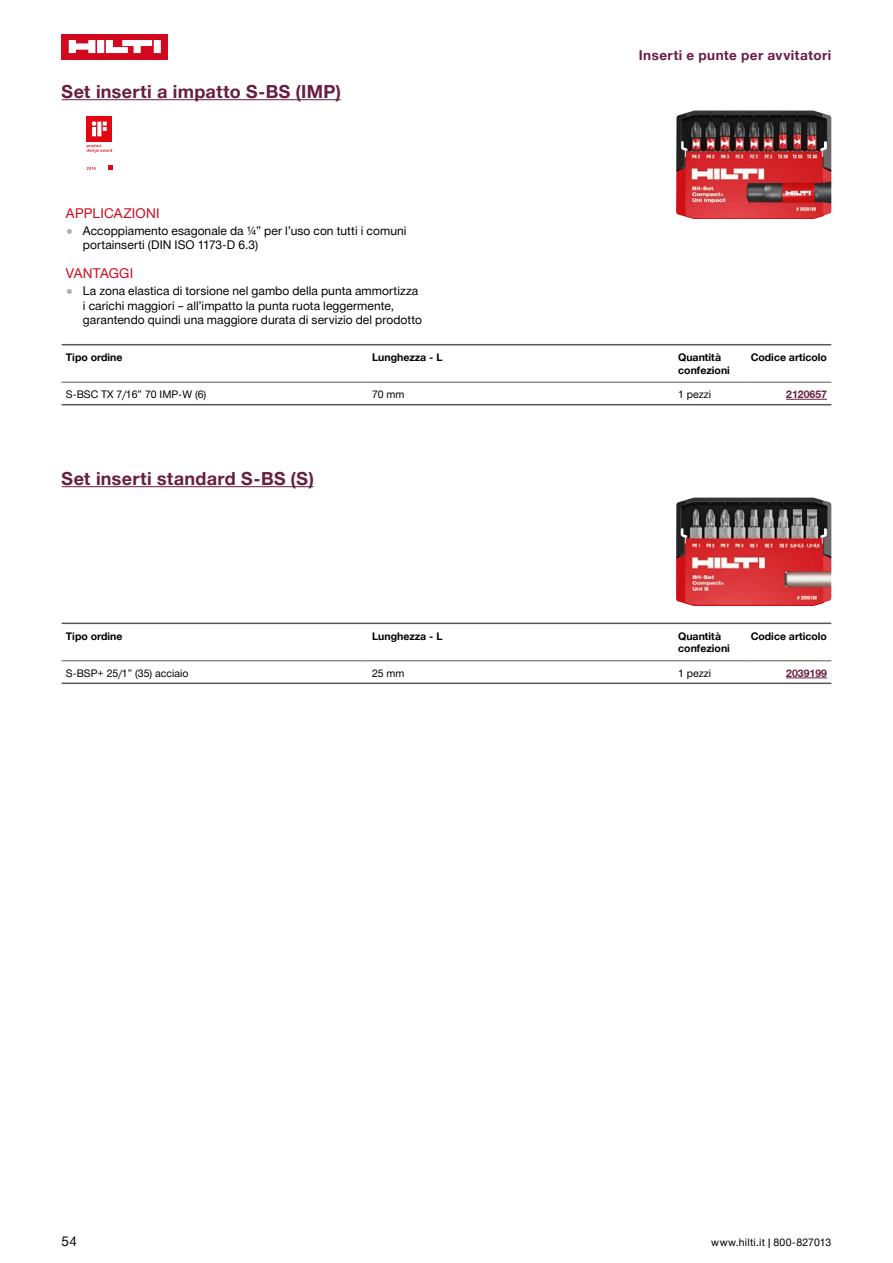
<style>
.page{position:relative;width:893px;height:1263px;background:#fff}
.page>*{position:absolute;margin:0;border:0;box-sizing:border-box;transform-origin:0 0}
.t1{font:700 18px "Hilti";letter-spacing:.02em;color:#691d40}
.t2{font:700 13.5px "Hilti";letter-spacing:.035em;color:#691d40}
.t3{font:13.5px "Hilti";letter-spacing:.015em;color:#d2091e}
.t4{font:13.5px "Hilti";color:#000}
.t5{font:12px/14.4px "Hilti";letter-spacing:.005em;color:#000}
.t6{font:700 10.5px/12.6px "Hilti";color:#000}
.t7{font:10.5px "Hilti";color:#000}
.t8{font:10.5px "Hilti";letter-spacing:.02em;color:#000}
.t9{font:700 10.5px "Hilti";color:#691d40}
.s1{font-size:9px;color:#b3b2b2}
</style>
<div class="page">
<div style="left:62px;top:34px;width:106px;height:25px;background:#d2091e"></div>
<svg style="left:69px;top:40px;width:92px;height:13px"></svg>
<hr style="left:62px;top:344px;width:769px;height:1px;background:#575756">
<hr style="left:62px;top:404px;width:769px;height:1px;background:#575756">
<svg style="left:62px;top:381px;width:769px;height:19px"></svg>
<hr style="left:62px;top:382px;width:306px;height:1px;background:#575756">
<hr style="left:368px;top:382px;width:306px;height:1px;background:#575756">
<hr style="left:674px;top:382px;width:72px;height:1px;background:#575756">
<hr style="left:746px;top:382px;width:85px;height:1px;background:#575756">
<hr style="left:786px;top:399px;width:41px;height:1px;background:#691d40">
<hr style="left:62px;top:99px;width:279px;height:1px;background:#691d40">
<img style="left:676px;top:111px;width:155px;height:108px">
<svg style="left:86px;top:116px;width:27px;height:54px"></svg>
<hr style="left:62px;top:623px;width:769px;height:1px;background:#575756">
<hr style="left:62px;top:682px;width:769px;height:2px;background:#575756">
<svg style="left:62px;top:661px;width:769px;height:18px"></svg>
<hr style="left:62px;top:660px;width:306px;height:1px;background:#575756">
<hr style="left:368px;top:660px;width:306px;height:1px;background:#575756">
<hr style="left:674px;top:660px;width:72px;height:1px;background:#575756">
<hr style="left:746px;top:660px;width:85px;height:1px;background:#575756">
<hr style="left:786px;top:677px;width:41px;height:1px;background:#691d40">
<hr style="left:62px;top:486px;width:252px;height:1px;background:#691d40">
<img style="left:676px;top:497px;width:155px;height:109px">
<h1 class="t1" style="left:62px;top:79px;width:280px">Set inserti a impatto S-BS (IMP)</h1>
<p class="t3" style="left:66px;top:204px;width:95px">APPLICAZIONI</p>
<p class="t5" style="left:83px;top:223px;width:325px;text-indent:-17px"><span class="s1">●</span> Accoppiamento esagonale da ¼” per l’uso con tutti i comuni portainserti (DIN ISO 1173-D 6.3)</p>
<p class="t3" style="left:66px;top:264px;width:69px">VANTAGGI</p>
<p class="t5" style="left:83px;top:284px;width:341px;text-indent:-17px"><span class="s1">●</span> La zona elastica di torsione nel gambo della punta ammortizza i carichi maggiori – all’impatto la punta ruota leggermente, garantendo quindi una maggiore durata di servizio del prodotto</p>
<p class="t2" style="left:639px;top:45px;width:194px">Inserti e punte per avvitatori</p>
<p class="t6" style="left:66px;top:351px;width:58px">Tipo ordine</p>
<p class="t6" style="left:372px;top:351px;width:72px">Lunghezza - L</p>
<p class="t6" style="left:678px;top:351px;width:53px">Quantità confezioni</p>
<p class="t6" style="left:751px;top:351px;width:78px">Codice articolo</p>
<p class="t7" style="left:66px;top:387px;width:142px">S-BSC TX 7/16” 70 IMP-W (6)</p>
<p class="t7" style="left:372px;top:387px;width:34px">70 mm</p>
<p class="t7" style="left:678px;top:387px;width:35px">1 pezzi</p>
<p class="t9" style="left:786px;top:387px;width:42px">2120657</p>
<h1 class="t1" style="left:62px;top:466px;width:253px">Set inserti standard S-BS (S)</h1>
<p class="t6" style="left:66px;top:629px;width:58px">Tipo ordine</p>
<p class="t6" style="left:372px;top:629px;width:72px">Lunghezza - L</p>
<p class="t6" style="left:678px;top:629px;width:53px">Quantità confezioni</p>
<p class="t6" style="left:751px;top:629px;width:78px">Codice articolo</p>
<p class="t7" style="left:66px;top:666px;width:124px">S-BSP+ 25/1” (35) acciaio</p>
<p class="t7" style="left:372px;top:666px;width:34px">25 mm</p>
<p class="t7" style="left:678px;top:666px;width:35px">1 pezzi</p>
<p class="t9" style="left:786px;top:666px;width:42px">2039199</p>
<p class="t4" style="left:62px;top:1231px;width:17px">54</p>
<p class="t8" style="left:711px;top:1235px;width:122px">www.hilti.it | 800-827013</p>
</div>
